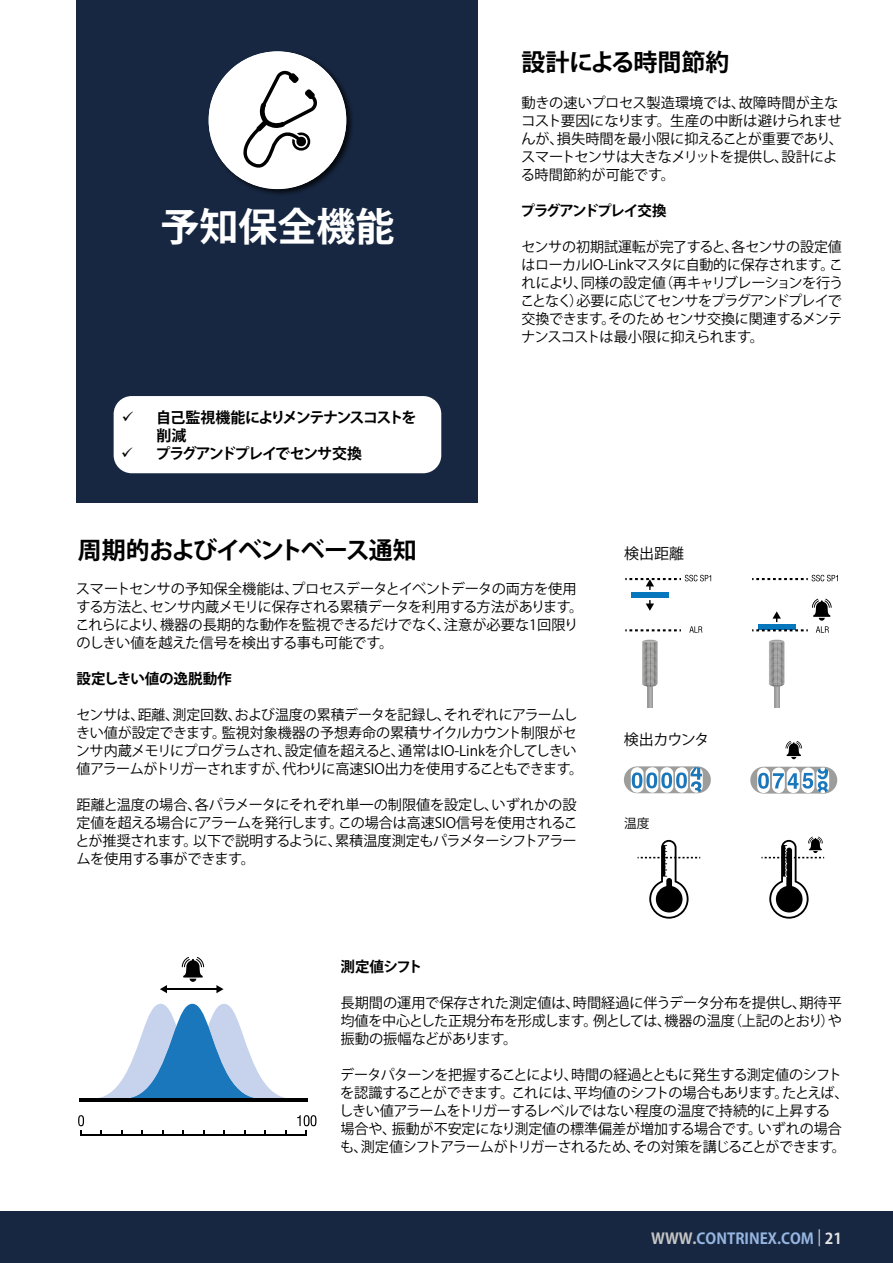
<style>
.page{position:relative;width:893px;height:1263px;background:#fff}
.page>*{position:absolute;margin:0;border:0;box-sizing:border-box;transform-origin:0 0}
.t1{font:700 39px "Koz Go Pro";color:#fff}
.t2{font:700 24px "Koz Go Pro";letter-spacing:-.065em;color:#000}
.t3{font:700 24px "Koz Go Pro";letter-spacing:-.01em;color:#000}
.t4{font:700 15px/18px "Koz Go Pro";letter-spacing:-.1em;color:#000}
.t5{font:700 15px "Koz Go Pro";color:#96b6e1}
.t6{font:15px "Koz Go Pro";letter-spacing:-.015em;color:#000}
.t7{font:700 14.55px "Koz Go Pro";letter-spacing:-.09em;color:#000}
.t8{font:700 14.55px "Koz Go Pro";letter-spacing:-.01em;color:#000}
.t9{font:700 14.55px "Koz Go Pro";letter-spacing:-.07em;color:#000}
.t10{font:14.25px/18px "Koz Go Pro";letter-spacing:-.02em;color:#000}
.t11{font:12.75px "Koz Go Pro";color:#000}
.s1{color:#c6c6c6}
.s2{font-weight:400;color:#e3e3e3}
.s3{color:#e3e3e3}
</style>
<div class="page">
<div style="left:0;top:1212px;width:893px;height:51px;background:#172741"></div>
<div style="left:77px;top:0;width:401px;height:503px;background:#172741"></div>
<div style="left:207px;top:50px;width:147px;height:147px;background:#000;opacity:.75"></div>
<div style="left:209px;top:51px;width:137px;height:138px;background:#fff;border-radius:50%"></div>
<svg style="left:243px;top:71px;width:74px;height:97px"></svg>
<div style="left:114px;top:396px;width:327px;height:77px;background:#fff;border-radius:18px"></div>
<svg style="left:648px;top:687px;width:4px;height:20px"></svg>
<svg style="left:642px;top:640px;width:16px;height:47px"></svg>
<svg style="left:646px;top:600px;width:8px;height:11px"></svg>
<div style="left:631px;top:592px;width:38px;height:6px;background:#0777bd"></div>
<svg style="left:625px;top:575px;width:86px;height:15px"></svg>
<svg style="left:625px;top:629px;width:56px;height:2px"></svg>
<svg style="left:689px;top:626px;width:13px;height:7px"></svg>
<hr style="left:775px;top:683px;width:4px;height:24px;background:#a7a7a7">
<svg style="left:769px;top:640px;width:16px;height:47px"></svg>
<svg style="left:752px;top:575px;width:86px;height:6px"></svg>
<svg style="left:752px;top:599px;width:80px;height:34px"></svg>
<div style="left:624px;top:766px;width:87px;height:27px;background:#9d9d9c;border-radius:13px"></div>
<svg style="left:631px;top:767px;width:13px;height:26px"></svg>
<svg style="left:632px;top:767px;width:71px;height:26px"></svg>
<svg style="left:785px;top:741px;width:17px;height:18px"></svg>
<div style="left:751px;top:767px;width:86px;height:27px;background:#9d9d9c;border-radius:13px"></div>
<svg style="left:757px;top:767px;width:72px;height:26px"></svg>
<svg style="left:638px;top:840px;width:62px;height:79px"></svg>
<svg style="left:761px;top:836px;width:63px;height:83px"></svg>
<hr style="left:80px;top:1134px;width:227px;height:1px;background:#000">
<svg style="left:99px;top:1004px;width:186px;height:94px"></svg>
<hr style="left:79px;top:1098px;width:228px;height:3px;background:#000">
<hr style="left:166px;top:988px;width:52px;height:2px;background:#000">
<svg style="left:160px;top:985px;width:7px;height:8px"></svg>
<svg style="left:216px;top:985px;width:8px;height:8px"></svg>
<svg style="left:78px;top:1115px;width:6px;height:19px"></svg>
<svg style="left:297px;top:1115px;width:19px;height:19px"></svg>
<svg style="left:182px;top:957px;width:22px;height:25px"></svg>
<h1 class="t1" style="left:160px;top:201px;width:236px">予知保全機能</h1>
<p class="t4" style="left:156px;top:409px;width:263px">自己監視機能によりメンテナンスコストを削減<br>プラグアンドプレイでセンサ交換</p>
<h2 class="t3" style="left:522px;top:47px;width:209px">設計による時間節約</h2>
<p class="t10" style="left:521px;top:94px;width:324px">動きの速いプロセス製造環境では、故障時間が主なコスト要因になります。生産の中断は避けられませんが、損失時間を最小限に抑えることが重要であり、スマートセンサは大きなメリットを提供し、設計による時間節約が可能です。</p>
<p class="t7" style="left:521px;top:201px;width:147px">プラグアンドプレイ交換</p>
<p class="t10" style="left:521px;top:238px;width:324px;text-align:justify">センサの初期試運転が完了すると、各センサの設定値はローカルIO-Linkマスタに自動的に保存されます。これにより、同様の設定値（再キャリブレーションを行うことなく）必要に応じてセンサをプラグアンドプレイで交換できます。そのため センサ交換に関連するメンテナンスコストは最小限に抑えられます。</p>
<h2 class="t2" style="left:78px;top:535px;width:340px">周期的およびイベントベース通知</h2>
<p class="t6" style="left:624px;top:544px;width:61px">検出距離</p>
<p class="t10" style="left:76px;top:580px;width:509px">スマートセンサの予知保全機能は、プロセスデータとイベントデータの両方を使用する方法と、センサ内蔵メモリに保存される累積データを利用する方法があります。これらにより、機器の長期的な動作を監視できるだけでなく、注意が必要な1回限りのしきい値を越えた信号を検出する事も可能です。</p>
<p class="t8" style="left:77px;top:669px;width:157px">設定しきい値の逸脱動作</p>
<p class="t10" style="left:76px;top:706px;width:509px">センサは、距離、測定回数、および温度の累積データを記録し、それぞれにアラームしきい値が設定できます。監視対象機器の予想寿命の累積サイクルカウント制限がセンサ内蔵メモリにプログラムされ、設定値を超えると、通常はIO-Linkを介してしきい値アラームがトリガーされますが、代わりに高速SIO出力を使用することもできます。</p>
<p class="t10" style="left:75px;top:796px;width:504px;text-align:justify">距離と温度の場合、各パラメータにそれぞれ単一の制限値を設定し、いずれかの設定値を超える場合にアラームを発行します。この場合は高速SIO信号を使用されることが推奨されます。以下で説明するように、累積温度測定もパラメターシフトアラームを使用する事ができます。</p>
<p class="t6" style="left:624px;top:730px;width:87px">検出カウンタ</p>
<p class="t11" style="left:624px;top:815px;width:27px">温度</p>
<p class="t9" style="left:341px;top:957px;width:83px">測定値シフト</p>
<p class="t10" style="left:341px;top:994px;width:503px;text-align:justify">長期間の運用で保存された測定値は、時間経過に伴うデータ分布を提供し、期待平均値を中心とした正規分布を形成します。例としては、機器の温度（上記のとおり）や振動の振幅などがあります。</p>
<p class="t10" style="left:339px;top:1066px;width:511px">データパターンを把握することにより、時間の経過とともに発生する測定値のシフトを認識することができます。これには、平均値のシフトの場合もあります。たとえば、しきい値アラームをトリガーするレベルではない程度の温度で持続的に上昇する<br>場合や、振動が不安定になり測定値の標準偏差が増加する場合です。いずれの場合も、測定値シフトアラームがトリガーされるため、その対策を講じることができます。</p>
<p class="t5" style="left:651px;top:1228px;width:192px"><span class="s1">WWW.</span>CONTRINEX.COM <span class="s2">|</span> <span class="s3">21</span></p>
</div>
